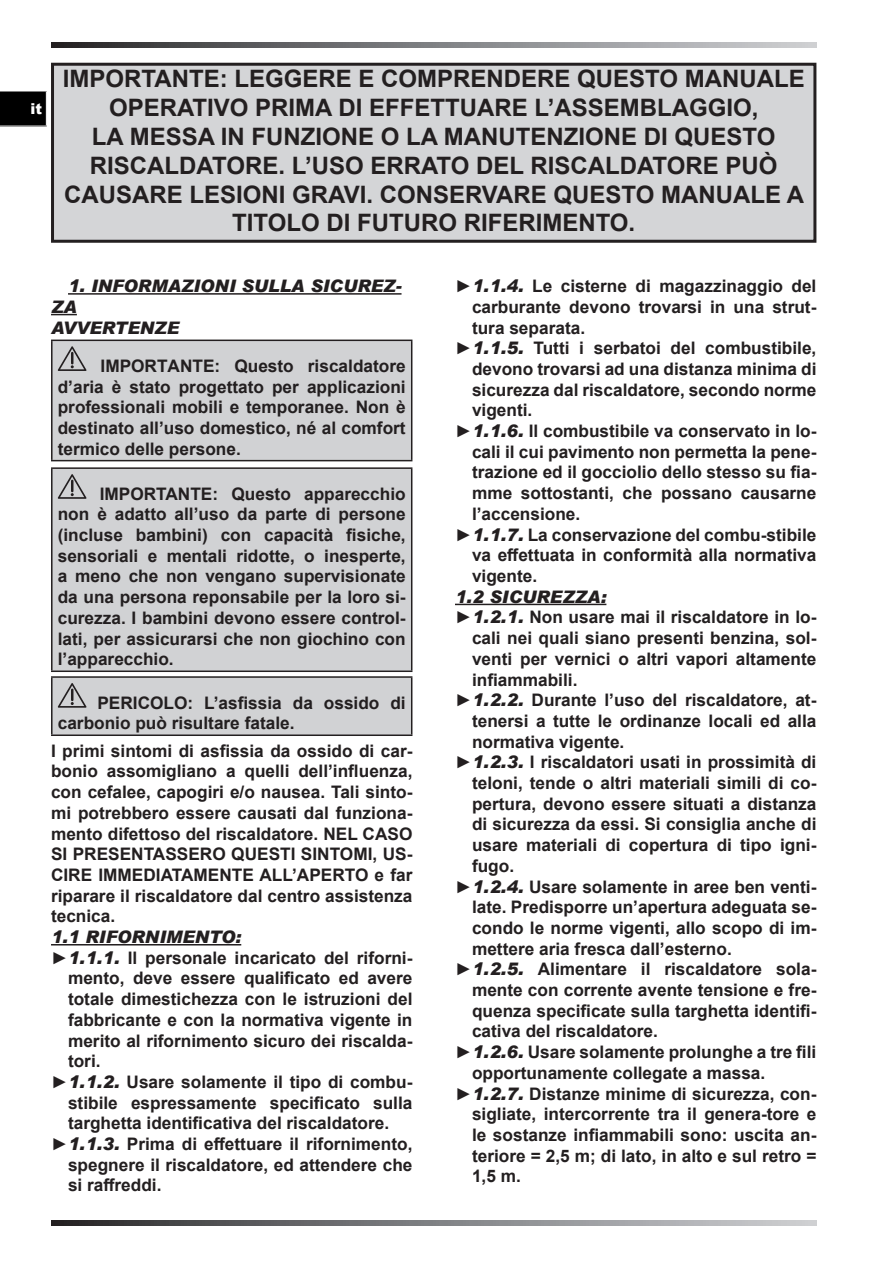
<style>
.page{position:relative;width:893px;height:1263px;background:#fff}
.page>*{position:absolute;margin:0;border:0;box-sizing:border-box;transform-origin:0 0}
.t1{font:700 24px/28.8px "Arial";color:#231f20;text-align:center}
.t2{font:700 17.25px/20.7px "Arial";color:#231f20;text-align:justify}
.t3{font:italic 900 17.25px/20.7px "Arial";color:#231f20}
.t4{font:900 15px "Arial";color:#fff}
.s1{font-weight:900;font-style:italic}
</style>
<div class="page">
<div style="left:53px;top:64px;width:762px;height:177px;background:#d4d5d7"></div>
<div style="left:51px;top:63px;width:765px;height:180px;border:3px solid #231f20"></div>
<svg style="left:51px;top:43px;width:765px;height:5px;background:#7d7e80"></svg>
<hr style="left:68px;top:293px;width:334px;height:2px;background:#231f20">
<svg style="left:51px;top:314px;width:26px;height:1px"></svg>
<hr style="left:51px;top:944px;width:190px;height:1px;background:#231f20">
<div style="left:52px;top:340px;width:360px;height:121px;background:#d1d2d4"></div>
<hr style="left:51px;top:340px;width:361px;height:1px;background:#231f20">
<hr style="left:51px;top:341px;width:2px;height:119px;background:#231f20">
<hr style="left:411px;top:341px;width:1px;height:119px;background:#231f20">
<hr style="left:51px;top:460px;width:361px;height:1px;background:#231f20">
<svg style="left:58px;top:346px;width:28px;height:25px"></svg>
<div style="left:52px;top:468px;width:360px;height:203px;background:#d1d2d4"></div>
<hr style="left:51px;top:467px;width:361px;height:2px;background:#231f20">
<hr style="left:51px;top:469px;width:2px;height:201px;background:#231f20">
<hr style="left:411px;top:469px;width:1px;height:201px;background:#231f20">
<hr style="left:51px;top:670px;width:361px;height:2px;background:#231f20">
<svg style="left:58px;top:474px;width:28px;height:25px"></svg>
<div style="left:52px;top:677px;width:360px;height:58px;background:#d1d2d4"></div>
<hr style="left:51px;top:676px;width:361px;height:2px;background:#231f20">
<hr style="left:51px;top:678px;width:2px;height:56px;background:#231f20">
<hr style="left:411px;top:678px;width:1px;height:56px;background:#231f20">
<hr style="left:51px;top:734px;width:361px;height:2px;background:#231f20">
<svg style="left:58px;top:683px;width:28px;height:25px"></svg>
<hr style="left:455px;top:604px;width:151px;height:1px;background:#231f20">
<svg style="left:51px;top:1220px;width:765px;height:5px;background:#7d7e80"></svg>
<div style="left:0;top:91px;width:46px;height:35px;background:#000"></div>
<p class="t4" style="left:30px;top:98px;width:13px">it</p>
<p class="t1" style="left:63px;top:65px;width:743px">IMPORTANTE: LEGGERE E COMPRENDERE QUESTO MANUALE OPERATIVO PRIMA DI EFFETTUARE L’ASSEMBLAGGIO,<br>LA MESSA IN FUNZIONE O LA MANUTENZIONE DI QUESTO RISCALDATORE. L’USO ERRATO DEL RISCALDATORE PUÒ CAUSARE LESIONI GRAVI. CONSERVARE QUESTO MANUALE A TITOLO DI FUTURO RIFERIMENTO.</p>
<p class="t3" style="left:51px;top:275px;width:352px;text-indent:17px">1. INFORMAZIONI SULLA SICUREZ-<br>ZA<br>AVVERTENZE</p>
<p class="t2" style="left:58px;top:356px;width:349px;text-indent:43px">IMPORTANTE: Questo riscaldatore d’aria è stato progettato per applicazioni professionali mobili e temporanee. Non è destinato all’uso domestico, né al comfort termico delle persone.</p>
<p class="t2" style="left:58px;top:483px;width:349px;text-indent:42px">IMPORTANTE: Questo apparecchio non è adatto all’uso da parte di persone (incluse bambini) con capacità fisiche, sensoriali e mentali ridotte, o inesperte, a meno che non vengano supervisionate da una persona reponsabile per la loro si&shy;curezza. I bambini devono essere control&shy;lati, per assicurarsi che non giochino con l’apparecchio.</p>
<p class="t2" style="left:58px;top:692px;width:349px;text-indent:40px">PERICOLO: L’asfissia da ossido di carbonio può risultare fatale.</p>
<p class="t2" style="left:51px;top:740px;width:363px">I primi sintomi di asfissia da ossido di car&shy;bonio assomigliano a quelli dell’influenza, con cefalee, capogiri e/o nausea. Tali sinto&shy;mi potrebbero essere causati dal funziona&shy;mento difettoso del riscaldatore. NEL CASO SI PRESENTASSERO QUESTI SINTOMI, US-CIRE IMMEDIATAMENTE ALL’APERTO e far riparare il riscaldatore dal centro assistenza tecnica.</p>
<p class="t3" style="left:51px;top:926px;width:192px">1.1 RIFORNIMENTO:</p>
<p class="t2" style="left:51px;top:947px;width:363px">►<span class="s1">1.1.1.</span> Il personale incaricato del riforni-</p>
<p class="t2" style="left:68px;top:968px;width:346px">mento, deve essere qualificato ed avere</p>
<p class="t2" style="left:68px;top:989px;width:346px">totale dimestichezza con le istruzioni del</p>
<p class="t2" style="left:68px;top:1009px;width:346px">fabbricante e con la normativa vigente in</p>
<p class="t2" style="left:68px;top:1030px;width:346px">merito al rifornimento sicuro dei riscalda-</p>
<p class="t2" style="left:68px;top:1051px;width:34px">tori.</p>
<p class="t2" style="left:51px;top:1072px;width:363px">►<span class="s1">1.1.2.</span> Usare solamente il tipo di combu-</p>
<p class="t2" style="left:68px;top:1092px;width:346px">stibile espressamente specificato sulla</p>
<p class="t2" style="left:68px;top:1113px;width:323px">targhetta identificativa del riscaldatore.</p>
<p class="t2" style="left:51px;top:1134px;width:363px">►<span class="s1">1.1.3.</span> Prima di effettuare il rifornimento,</p>
<p class="t2" style="left:68px;top:1154px;width:346px">spegnere il riscaldatore, ed attendere che</p>
<p class="t2" style="left:68px;top:1175px;width:95px">si raffreddi.</p>
<p class="t2" style="left:455px;top:276px;width:363px">►<span class="s1">1.1.4.</span> Le cisterne di magazzinaggio del</p>
<p class="t2" style="left:472px;top:297px;width:346px">carburante devono trovarsi in una strut-</p>
<p class="t2" style="left:472px;top:317px;width:115px">tura separata.</p>
<p class="t2" style="left:455px;top:338px;width:363px">►<span class="s1">1.1.5.</span> Tutti i serbatoi del combustibile,</p>
<p class="t2" style="left:472px;top:359px;width:346px">devono trovarsi ad una distanza minima di</p>
<p class="t2" style="left:472px;top:379px;width:346px">sicurezza dal riscaldatore, secondo norme</p>
<p class="t2" style="left:472px;top:400px;width:62px">vigenti.</p>
<p class="t2" style="left:455px;top:421px;width:363px">►<span class="s1">1.1.6.</span> Il combustibile va conservato in lo-</p>
<p class="t2" style="left:472px;top:442px;width:346px">cali il cui pavimento non permetta la pene-</p>
<p class="t2" style="left:472px;top:462px;width:346px">trazione ed il gocciolio dello stesso su fia-</p>
<p class="t2" style="left:472px;top:483px;width:346px">mme sottostanti, che possano causarne</p>
<p class="t2" style="left:472px;top:504px;width:110px">l’accensione.</p>
<p class="t2" style="left:455px;top:524px;width:363px">►<span class="s1">1.1.7.</span> La conservazione del combu-stibile</p>
<p class="t2" style="left:472px;top:545px;width:346px">va effettuata in conformità alla normativa</p>
<p class="t2" style="left:472px;top:566px;width:67px">vigente.</p>
<p class="t3" style="left:455px;top:586px;width:153px">1.2 SICUREZZA:</p>
<p class="t2" style="left:455px;top:607px;width:363px">►<span class="s1">1.2.1.</span> Non usare mai il riscaldatore in lo-</p>
<p class="t2" style="left:472px;top:628px;width:346px">cali nei quali siano presenti benzina, sol-</p>
<p class="t2" style="left:472px;top:649px;width:346px">venti per vernici o altri vapori altamente</p>
<p class="t2" style="left:472px;top:669px;width:107px">infiammabili.</p>
<p class="t2" style="left:455px;top:690px;width:363px">►<span class="s1">1.2.2.</span> Durante l’uso del riscaldatore, at-</p>
<p class="t2" style="left:472px;top:711px;width:346px">tenersi a tutte le ordinanze locali ed alla</p>
<p class="t2" style="left:472px;top:731px;width:154px">normativa vigente.</p>
<p class="t2" style="left:455px;top:752px;width:363px">►<span class="s1">1.2.3.</span> I riscaldatori usati in prossimità di</p>
<p class="t2" style="left:472px;top:773px;width:346px">teloni, tende o altri materiali simili di co-</p>
<p class="t2" style="left:472px;top:793px;width:346px">pertura, devono essere situati a distanza</p>
<p class="t2" style="left:472px;top:814px;width:346px">di sicurezza da essi. Si consiglia anche di</p>
<p class="t2" style="left:472px;top:835px;width:346px">usare materiali di copertura di tipo igni-</p>
<p class="t2" style="left:472px;top:856px;width:44px">fugo.</p>
<p class="t2" style="left:455px;top:876px;width:363px">►<span class="s1">1.2.4.</span> Usare solamente in aree ben venti-</p>
<p class="t2" style="left:472px;top:897px;width:346px">late. Predisporre un’apertura adeguata se-</p>
<p class="t2" style="left:472px;top:918px;width:346px">condo le norme vigenti, allo scopo di im-</p>
<p class="t2" style="left:472px;top:938px;width:261px">mettere aria fresca dall’esterno.</p>
<p class="t2" style="left:455px;top:959px;width:363px">►<span class="s1">1.2.5.</span> Alimentare il riscaldatore sola-</p>
<p class="t2" style="left:472px;top:980px;width:346px">mente con corrente avente tensione e fre-</p>
<p class="t2" style="left:472px;top:1000px;width:346px">quenza specificate sulla targhetta identifi-</p>
<p class="t2" style="left:472px;top:1021px;width:188px">cativa del riscaldatore.</p>
<p class="t2" style="left:455px;top:1042px;width:363px">►<span class="s1">1.2.6.</span> Usare solamente prolunghe a tre fili</p>
<p class="t2" style="left:472px;top:1063px;width:295px">opportunamente collegate a massa.</p>
<p class="t2" style="left:455px;top:1083px;width:363px">►<span class="s1">1.2.7.</span> Distanze minime di sicurezza, con-</p>
<p class="t2" style="left:472px;top:1104px;width:346px">sigliate, intercorrente tra il genera-tore e</p>
<p class="t2" style="left:472px;top:1125px;width:346px">le sostanze infiammabili sono: uscita an-</p>
<p class="t2" style="left:472px;top:1145px;width:346px">teriore = 2,5 m; di lato, in alto e sul retro =</p>
<p class="t2" style="left:472px;top:1166px;width:50px">1,5 m.</p>
</div>
